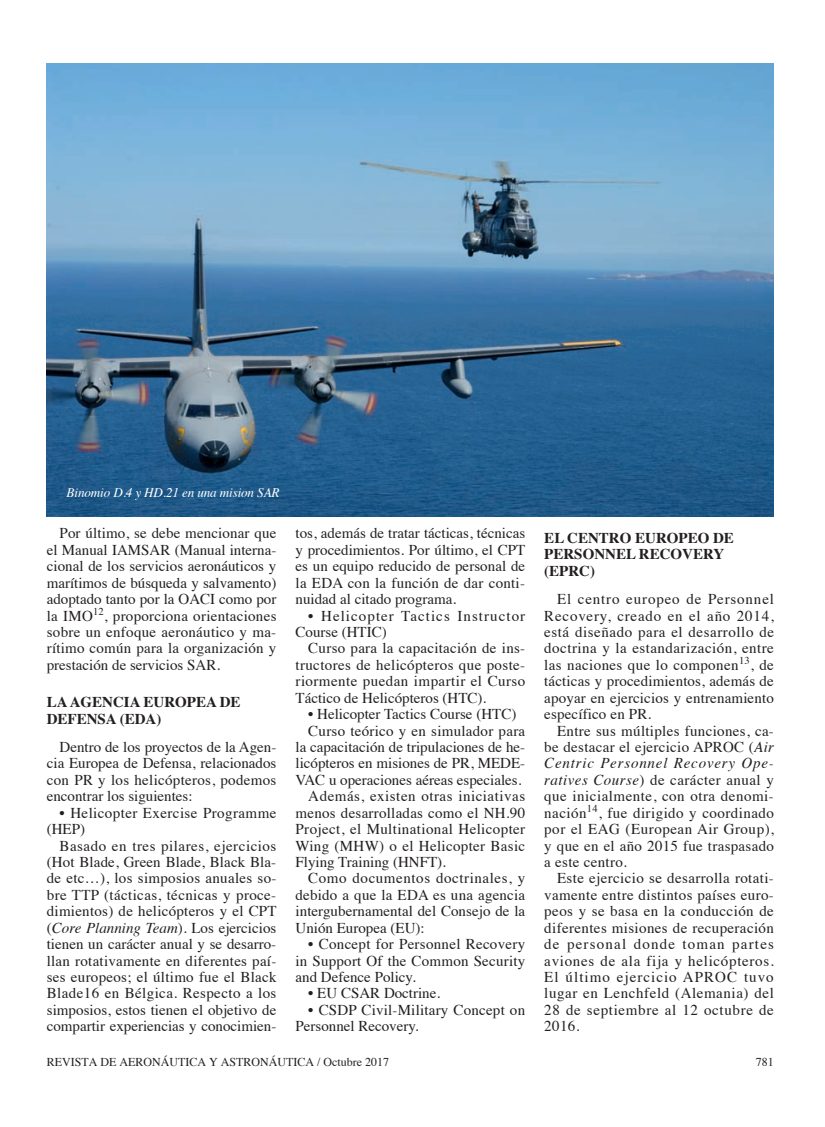
<style>
.page{position:relative;width:825px;height:1127px;background:#fff}
.page>*{position:absolute;margin:0;border:0;box-sizing:border-box;transform-origin:0 0}
.t1{font:15px/16.5px "Times";letter-spacing:.015em;color:#231f20;text-align:justify}
.t2{font:700 15px/16.4px "Times";color:#231f20}
.t3{font:15px/16.4px "Times";letter-spacing:.07em;color:#231f20}
.t4{font:15px "Times";letter-spacing:.035em;color:#231f20}
.t5{font:15px "Times";letter-spacing:.04em;color:#231f20}
.t6{font:italic 13.2px "Times";letter-spacing:-.01em;color:#fff}
.t7{font:12px "Times";color:#231f20}
.s1{font-style:italic}
</style>
<div class="page">
<img style="left:47px;top:64px;width:727px;height:453px">
<p class="t6" style="left:67px;top:481px;width:214px">Binomio D.4 y HD.21 en una mision SAR</p>
<p class="t1" style="left:47px;top:524px;width:231px;text-indent:13px">Por último, se debe mencionar que el Manual IAMSAR (Manual interna&shy;cional de los servicios aeronáuticos y marítimos de búsqueda y salvamento) adoptado tanto por la OACI como por la IMO<sup>12</sup>, proporciona orientaciones sobre un enfoque aeronáutico y ma&shy;rítimo común para la organización y prestación de servicios SAR.</p>
<p class="t2" style="left:47px;top:692px;width:195px">LA AGENCIA EUROPEA DE<br>DEFENSA (EDA)</p>
<p class="t1" style="left:47px;top:737px;width:231px;text-indent:13px">Dentro de los proyectos de la Agen&shy;cia Europea de Defensa, relacionados con PR y los helicópteros, podemos encontrar los siguientes:</p>
<p class="t1" style="left:47px;top:803px;width:231px;text-indent:13px">• Helicopter Exercise Programme (HEP)</p>
<p class="t1" style="left:47px;top:836px;width:231px;text-indent:13px">Basado en tres pilares, ejercicios (Hot Blade, Green Blade, Black Bla&shy;de etc…), los simposios anuales so&shy;bre TTP (tácticas, técnicas y proce&shy;dimientos) de helicópteros y el CPT (<span class="s1">Core Planning Team</span>). Los ejercicios tienen un carácter anual y se desarro&shy;llan rotativamente en diferentes paí&shy;ses europeos; el último fue el Black Blade16 en Bélgica. Respecto a los simposios, estos tienen el objetivo de compartir experiencias y conocimien-</p>
<p class="t1" style="left:296px;top:524px;width:231px">tos, además de tratar tácticas, técnicas y procedimientos. Por último, el CPT es un equipo reducido de personal de la EDA con la función de dar conti&shy;nuidad al citado programa.</p>
<p class="t3" style="left:296px;top:606px;width:231px;text-indent:13px">• Helicopter Tactics Instructor<br>Course (HTIC)</p>
<p class="t1" style="left:296px;top:639px;width:231px;text-indent:13px">Curso para la capacitación de ins&shy;tructores de helicópteros que poste&shy;riormente puedan impartir el Curso Táctico de Helicópteros (HTC).</p>
<p class="t1" style="left:308px;top:704px;width:210px">• Helicopter Tactics Course (HTC)</p>
<p class="t1" style="left:308px;top:721px;width:218px">Curso teórico y en simulador para</p>
<p class="t1" style="left:296px;top:737px;width:231px">la capacitación de tripulaciones de he-</p>
<p class="t1" style="left:296px;top:754px;width:231px">licópteros en misiones de PR, MEDE-</p>
<p class="t1" style="left:296px;top:770px;width:227px">VAC u operaciones aéreas especiales.</p>
<p class="t4" style="left:308px;top:782px;width:218px">Además, existen otras iniciativas</p>
<p class="t1" style="left:296px;top:803px;width:231px">menos desarrolladas como el NH.90</p>
<p class="t1" style="left:296px;top:819px;width:231px">Project, el Multinational Helicopter</p>
<p class="t1" style="left:296px;top:836px;width:231px">Wing (MHW) o el Helicopter Basic</p>
<p class="t1" style="left:296px;top:852px;width:152px">Flying Training (HNFT).</p>
<p class="t5" style="left:308px;top:864px;width:218px">Como documentos doctrinales, y</p>
<p class="t1" style="left:296px;top:885px;width:231px">debido a que la EDA es una agencia</p>
<p class="t1" style="left:296px;top:902px;width:231px">intergubernamental del Consejo de la</p>
<p class="t1" style="left:296px;top:918px;width:131px">Unión Europea (EU):</p>
<p class="t1" style="left:296px;top:935px;width:231px;text-indent:13px">• Concept for Personnel Recovery in Support Of the Common Security and Defence Policy.</p>
<p class="t1" style="left:308px;top:984px;width:133px">• EU CSAR Doctrine.</p>
<p class="t1" style="left:296px;top:1000px;width:231px;text-indent:13px">• CSDP Civil-Military Concept on<br>Personnel Recovery.</p>
<p class="t2" style="left:544px;top:528px;width:191px">EL CENTRO EUROPEO DE<br>PERSONNEL RECOVERY (EPRC)</p>
<p class="t1" style="left:544px;top:590px;width:231px;text-indent:13px">El centro europeo de Personnel Recovery, creado en el año 2014, está diseñado para el desarrollo de doctrina y la estandarización, entre las naciones que lo componen<sup>13</sup>, de tácticas y procedimientos, además de apoyar en ejercicios y entrenamiento específico en PR.</p>
<p class="t1" style="left:544px;top:721px;width:231px;text-indent:13px">Entre sus múltiples funciones, ca&shy;be destacar el ejercicio APROC (<span class="s1">Air Centric Personnel Recovery Ope&shy;ratives Course</span>) de carácter anual y que inicialmente, con otra denomi&shy;nación<sup>14</sup>, fue dirigido y coordinado por el EAG (European Air Group), y que en el año 2015 fue traspasado a este centro.</p>
<p class="t1" style="left:544px;top:869px;width:231px;text-indent:13px">Este ejercicio se desarrolla rotati&shy;vamente entre distintos países euro&shy;peos y se basa en la conducción de diferentes misiones de recuperación de personal donde toman partes aviones de ala fija y helicópteros.<br>El último ejercicio APROC tuvo lugar en Lenchfeld (Alemania) del 28 de septiembre al 12 octubre de 2016.</p>
<p class="t7" style="left:47px;top:1050px;width:344px">REVISTA DE AERONÁUTICA Y ASTRONÁUTICA / Octubre 2017</p>
<p class="t7" style="left:756px;top:1050px;width:19px">781</p>
</div>
